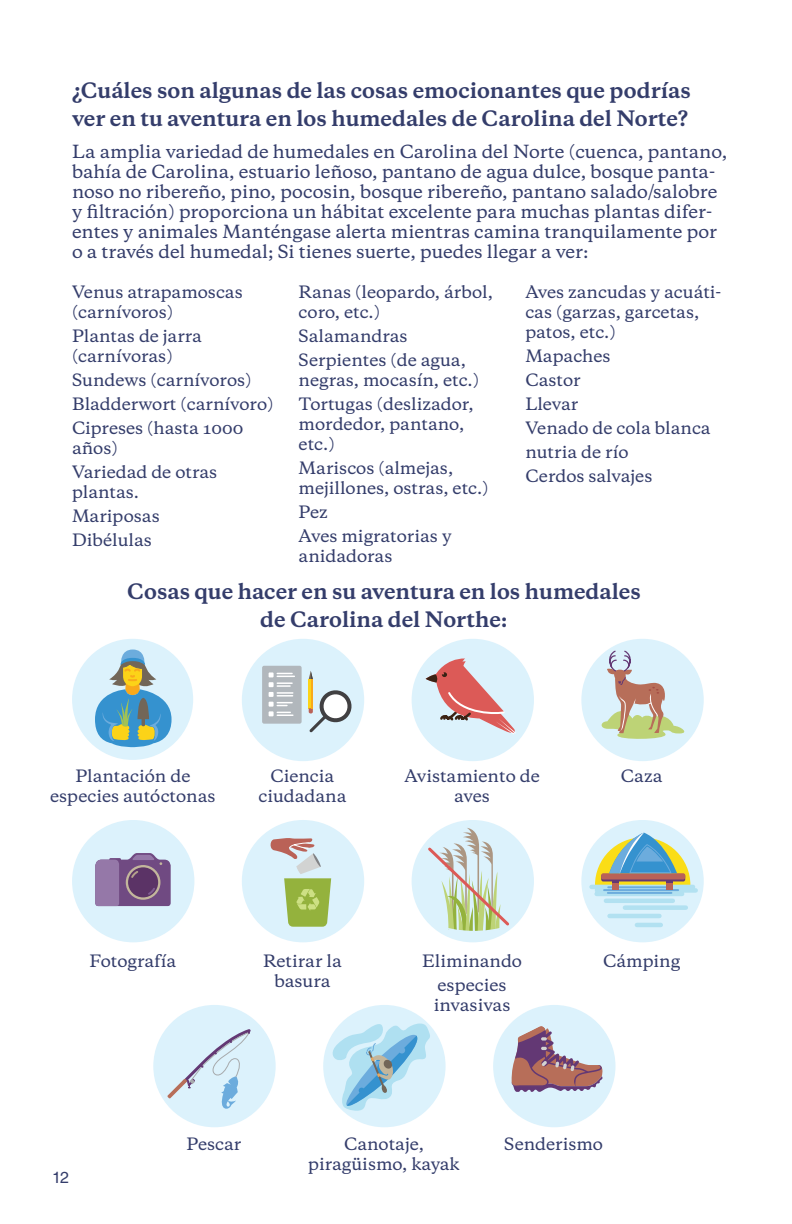
<style>
.page{position:relative;width:792px;height:1224px;background:#fff}
.page>*{position:absolute;margin:0;border:0;box-sizing:border-box;transform-origin:0 0}
.t1{font:700 20px/28px "Galaxie Copernicus";color:#343d6b}
.t2{font:500 17px/20px "Galaxie Copernicus";color:#343d6b}
.t3{font:500 16px/20px "Galaxie Copernicus";color:#343d6b}
.t4{font:16px "Helvetica LT Std";color:#343d6b}
</style>
<div class="page">
<div style="left:581px;top:639px;width:123px;height:122px;background:#dcf2fc;border-radius:50%"></div>
<svg style="left:599px;top:650px;width:90px;height:89px"></svg>
<div style="left:72px;top:820px;width:122px;height:122px;background:#dcf2fc;border-radius:50%"></div>
<svg style="left:95px;top:853px;width:76px;height:53px"></svg>
<div style="left:412px;top:639px;width:122px;height:122px;background:#dcf2fc;border-radius:50%"></div>
<svg style="left:426px;top:658px;width:90px;height:76px"></svg>
<div style="left:242px;top:639px;width:122px;height:122px;background:#dcf2fc;border-radius:50%"></div>
<svg style="left:309px;top:671px;width:4px;height:8px"></svg>
<div style="left:262px;top:666px;width:40px;height:58px;background:#b1b7bc;border-radius:2px"></div>
<svg style="left:269px;top:672px;width:25px;height:44px"></svg>
<hr style="left:309px;top:679px;width:4px;height:29px;background:#fcd318">
<hr style="left:311px;top:679px;width:2px;height:29px;background:#f9a91b">
<svg style="left:309px;top:690px;width:48px;height:42px"></svg>
<div style="left:72px;top:639px;width:121px;height:121px;background:#dcf2fc;border-radius:50%"></div>
<svg style="left:95px;top:650px;width:77px;height:97px"></svg>
<div style="left:581px;top:820px;width:123px;height:122px;background:#dcf2fc;border-radius:50%"></div>
<hr style="left:592px;top:885px;width:101px;height:4px;background:#b2e1f1">
<div style="left:597px;top:888px;width:99px;height:5px;background:#abdcef"></div>
<hr style="left:597px;top:892px;width:85px;height:4px;background:#b2e1f1">
<hr style="left:606px;top:899px;width:67px;height:4px;background:#b2e1f1">
<div style="left:625px;top:905px;width:61px;height:5px;background:#b2e1f1"></div>
<hr style="left:610px;top:914px;width:49px;height:4px;background:#b2e1f1">
<hr style="left:637px;top:923px;width:24px;height:4px;background:#b2e1f1">
<hr style="left:608px;top:886px;width:60px;height:2px;background:#6cacdd">
<hr style="left:604px;top:889px;width:74px;height:2px;background:#6cacdd">
<hr style="left:608px;top:892px;width:63px;height:2px;background:#6cacdd">
<div style="left:612px;top:882px;width:6px;height:7px;background:#ba6257"></div>
<div style="left:666px;top:882px;width:6px;height:7px;background:#ba6257"></div>
<svg style="left:595px;top:832px;width:95px;height:53px"></svg>
<div style="left:242px;top:820px;width:122px;height:122px;background:#dcf2fc;border-radius:50%"></div>
<svg style="left:270px;top:838px;width:61px;height:89px"></svg>
<div style="left:493px;top:1005px;width:123px;height:122px;background:#dcf2fc;border-radius:50%"></div>
<svg style="left:511px;top:1026px;width:93px;height:66px"></svg>
<div style="left:412px;top:820px;width:122px;height:122px;background:#dcf2fc;border-radius:50%"></div>
<svg style="left:425px;top:828px;width:87px;height:108px"></svg>
<div style="left:323px;top:1005px;width:123px;height:122px;background:#dcf2fc;border-radius:50%"></div>
<svg style="left:330px;top:1022px;width:101px;height:91px"></svg>
<div style="left:153px;top:1005px;width:123px;height:122px;background:#dcf2fc;border-radius:50%"></div>
<svg style="left:167px;top:1029px;width:84px;height:82px"></svg>
<p class="t1" style="left:72px;top:77px;width:621px">¿Cuáles son algunas de las cosas emocionantes que podrías ver en tu aventura en los humedales de Carolina del Norte?</p>
<p class="t2" style="left:72px;top:142px;width:657px">La amplia variedad de humedales en Carolina del Norte (cuenca, pantano, bahía de Carolina, estuario leñoso, pantano de agua dulce, bosque panta&shy;noso no ribereño, pino, pocosin, bosque ribereño, pantano salado/salobre y filtración) proporciona un hábitat excelente para muchas plantas difer&shy;entes y animales Manténgase alerta mientras camina tranquilamente por o a través del humedal; Si tienes suerte, puedes llegar a ver:</p>
<p class="t3" style="left:72px;top:282px;width:172px">Venus atrapamoscas (carnívoros)</p>
<p class="t3" style="left:72px;top:326px;width:132px">Plantas de jarra (carnívoras)</p>
<p class="t3" style="left:72px;top:370px;width:181px">Sundews (carnívoros)</p>
<p class="t3" style="left:72px;top:394px;width:203px">Bladderwort (carnívoro)</p>
<p class="t3" style="left:72px;top:418px;width:173px">Cipreses (hasta 1000 años)</p>
<p class="t3" style="left:72px;top:462px;width:147px">Variedad de otras plantas.</p>
<p class="t3" style="left:72px;top:506px;width:89px">Mariposas</p>
<p class="t3" style="left:72px;top:530px;width:81px">Dibélulas</p>
<p class="t3" style="left:299px;top:282px;width:196px">Ranas (leopardo, árbol, coro, etc.)</p>
<p class="t3" style="left:299px;top:326px;width:111px">Salamandras</p>
<p class="t3" style="left:299px;top:350px;width:182px">Serpientes (de agua, negras, mocasín, etc.)</p>
<p class="t3" style="left:299px;top:394px;width:177px">Tortugas (deslizador, mordedor, pantano, etc.)</p>
<p class="t3" style="left:299px;top:458px;width:191px">Mariscos (almejas, mejillones, ostras, etc.)</p>
<p class="t3" style="left:299px;top:502px;width:31px">Pez</p>
<p class="t3" style="left:299px;top:526px;width:154px">Aves migratorias y anidadoras</p>
<p class="t3" style="left:525px;top:282px;width:198px">Aves zancudas y acuáti&shy;cas (garzas, garcetas, patos, etc.)</p>
<p class="t3" style="left:525px;top:346px;width:87px">Mapaches</p>
<p class="t3" style="left:525px;top:370px;width:57px">Castor</p>
<p class="t3" style="left:525px;top:394px;width:55px">Llevar</p>
<p class="t3" style="left:525px;top:418px;width:187px">Venado de cola blanca</p>
<p class="t3" style="left:525px;top:442px;width:105px">nutria de río</p>
<p class="t3" style="left:525px;top:466px;width:129px">Cerdos salvajes</p>
<p class="t1" style="left:127px;top:578px;width:515px;text-align:center">Cosas que hacer en su aventura en los humedales de Carolina del Northe:</p>
<p class="t3" style="left:50px;top:766px;width:167px;text-align:center">Plantación de especies autóctonas</p>
<p class="t3" style="left:258px;top:766px;width:89px;text-align:center">Ciencia ciudadana</p>
<p class="t3" style="left:404px;top:766px;width:137px;text-align:center">Avistamiento de aves</p>
<p class="t3" style="left:621px;top:766px;width:43px">Caza</p>
<p class="t3" style="left:90px;top:951px;width:88px">Fotografía</p>
<p class="t3" style="left:263px;top:951px;width:80px;text-align:center">Retirar la basura</p>
<p class="t3" style="left:422px;top:951px;width:101px">Eliminando</p>
<p class="t3" style="left:434px;top:975px;width:78px">especies invasivas</p>
<p class="t3" style="left:603px;top:951px;width:79px">Cámping</p>
<p class="t4" style="left:52px;top:1169px;width:19px">12</p>
<p class="t3" style="left:186px;top:1134px;width:56px">Pescar</p>
<p class="t3" style="left:308px;top:1134px;width:153px;text-align:center">Canotaje, piragüismo, kayak</p>
<p class="t3" style="left:504px;top:1134px;width:100px">Senderismo</p>
</div>
